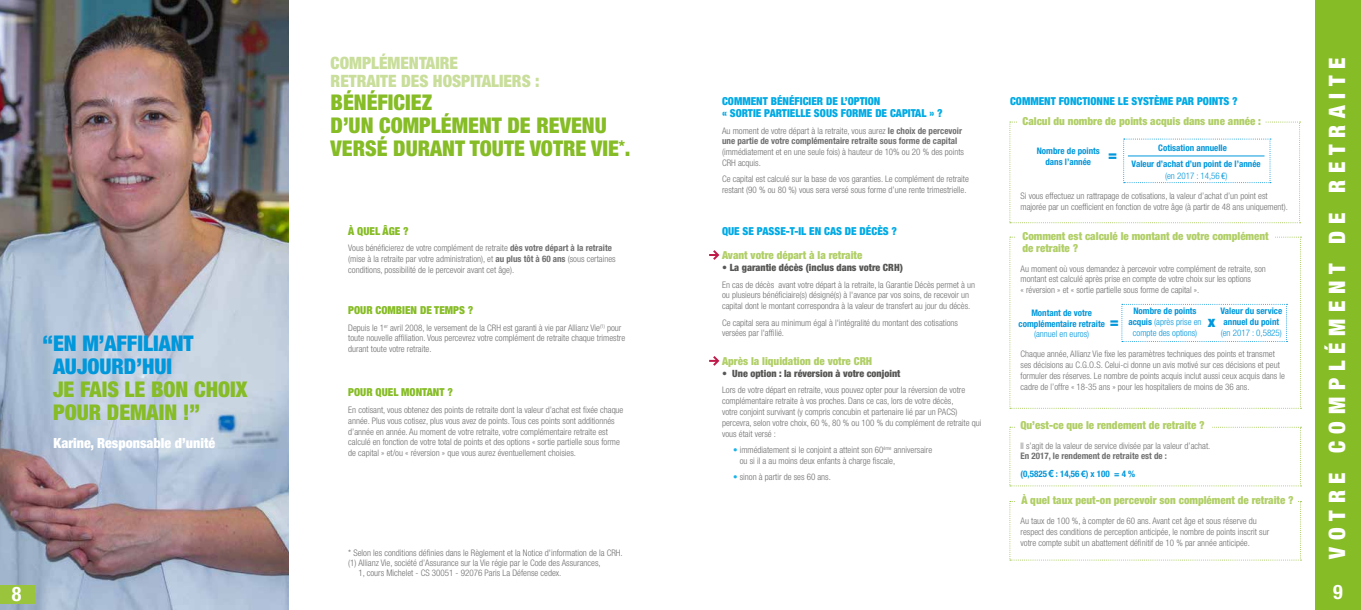
<style>
.page{position:relative;width:1361px;height:610px;background:#fff}
.page>*{position:absolute;margin:0;border:0;box-sizing:border-box;transform-origin:0 0}
.t1{font:900 condensed 22.7px "Helvetica Neue LT Std";letter-spacing:.3em;color:#fff}
.t2{font:900 condensed 21.7px/22.9px "Helvetica Neue LT Std";color:#86bc25}
.t3{font:900 condensed 21.7px/22.9px "Helvetica Neue LT Std";color:#0097db;text-align:center}
.t4{font:700 condensed 20px "Helvetica Neue LT Std";color:#fff}
.t5{font:900 condensed 17px/18px "Helvetica Neue LT Std";color:#c9de9b}
.t6{font:900 condensed 15.1px "Helvetica Neue LT Std";color:#0097db}
.t7{font:900 condensed 14px "Helvetica Neue LT Std";color:#fff}
.t8{font:900 condensed 11px/12px "Helvetica Neue LT Std";color:#b1cf67}
.t9{font:900 condensed 11px/12px "Helvetica Neue LT Std";color:#00aae4}
.t10{font:900 condensed 11px "Helvetica Neue LT Std";color:#86bc25}
.t11{font:900 condensed 10px "Helvetica Neue LT Std";color:#575756}
.t12{font:300 condensed 9px/10.8px "Helvetica Neue LT Std";color:#706f6f}
.t13{font:700 condensed 9px/10.8px "Helvetica Neue LT Std";color:#706f6f}
.t14{font:700 condensed 9px/10.8px "Helvetica Neue LT Std";color:#0097db;text-align:center}
.t15{font:300 condensed 9px/10.8px "Helvetica Neue LT Std";color:#0097db;text-align:center}
.s1{font-weight:700}
.s2{font-weight:300}
.s3{color:#1cb4e8}
.s4{font-weight:400}
.s5{color:#0097db}
.s6{font-stretch:normal;font-size:10px;color:#0097db}
.s7{font-stretch:normal;color:#0097db}
</style>
<div class="page">
<img style="left:0;top:0;width:288px;height:609px">
<div style="left:0;top:584px;width:34px;height:19px;background:#99c43c"></div>
<div style="left:1315px;top:0;width:46px;height:609px;background:#86bc25"></div>
<svg style="left:1009px;top:236px;width:292px;height:172px"></svg>
<svg style="left:1009px;top:426px;width:292px;height:60px"></svg>
<svg style="left:1009px;top:501px;width:292px;height:59px"></svg>
<svg style="left:1009px;top:121px;width:291px;height:102px"></svg>
<div style="left:1017px;top:232px;width:258px;height:20px;background:#fff"></div>
<div style="left:1015px;top:421px;width:196px;height:12px;background:#fff"></div>
<div style="left:1015px;top:496px;width:282px;height:12px;background:#fff"></div>
<div style="left:1017px;top:117px;width:247px;height:11px;background:#fff"></div>
<hr style="left:1128px;top:155px;width:136px;height:1px;background:#0097db">
<svg style="left:709px;top:250px;width:11px;height:10px"></svg>
<svg style="left:709px;top:356px;width:11px;height:10px"></svg>
<h2 class="t3" style="left:43px;top:332px;width:153px">‘‘EN M’AFFILIANT<br>AUJOURD’HUI</h2>
<h2 class="t2" style="left:53px;top:378px;width:196px">JE FAIS LE BON CHOIX<br>POUR DEMAIN !’’</h2>
<h3 class="t7" style="left:54px;top:434px;width:163px">Karine, Responsable d’unité</h3>
<h3 class="t4" style="left:12px;top:582px;width:11px">8</h3>
<h3 class="t5" style="left:330px;top:54px;width:211px">COMPLÉMENTAIRE<br>RETRAITE DES HOSPITALIERS :</h3>
<h2 class="t2" style="left:330px;top:90px;width:301px">BÉNÉFICIEZ<br>D’UN COMPLÉMENT DE REVENU<br>VERSÉ DURANT TOUTE VOTRE VIE<sup>*</sup>.</h2>
<p class="t10" style="left:348px;top:224px;width:62px">À QUEL ÂGE ?</p>
<p class="t12" style="left:348px;top:242px;width:269px">Vous bénéficierez de votre complément de retraite <span class="s1">dès votre départ à la retraite </span>(mise à la retraite par votre administration), et <span class="s1">au plus tôt à 60 ans</span> (sous certaines conditions, possibilité de le percevoir avant cet âge).</p>
<p class="t10" style="left:348px;top:303px;width:127px">POUR COMBIEN DE TEMPS ?</p>
<p class="t12" style="left:348px;top:322px;width:278px">Depuis le 1<sup>er</sup> avril 2008, le versement de la CRH est garanti à vie par Allianz Vie<sup>(1)</sup> pour toute nouvelle affiliation. Vous percevrez votre complément de retraite chaque trimestre durant toute votre retraite.</p>
<p class="t10" style="left:348px;top:385px;width:106px">POUR QUEL MONTANT ?</p>
<p class="t12" style="left:348px;top:404px;width:277px">En cotisant, vous obtenez des points de retraite dont la valeur d’achat est fixée chaque année. Plus vous cotisez, plus vous avez de points. Tous ces points sont additionnés d’année en année. Au moment de votre retraite, votre complémentaire retraite est calculé en fonction de votre total de points et des options « sortie partielle sous forme de capital » et/ou « réversion » que vous aurez éventuellement choisies.</p>
<p class="t12" style="left:348px;top:547px;width:276px">* Selon les conditions définies dans le Règlement et la Notice d'information de la CRH.</p>
<p class="t12" style="left:348px;top:557px;width:254px">(1) Allianz Vie, société d’Assurance sur la Vie régie par le Code des Assurances,</p>
<p class="t12" style="left:358px;top:567px;width:204px">1, cours Michelet - CS 30051 - 92076 Paris La Défense cedex.</p>
<p class="t9" style="left:722px;top:95px;width:222px">COMMENT BÉNÉFICIER DE L’OPTION<br>« SORTIE PARTIELLE SOUS FORME DE CAPITAL » ?</p>
<p class="t13" style="left:722px;top:125px;width:242px"><span class="s2">Au moment de votre départ à la retraite, vous aurez</span> le choix de percevoir une partie de votre complémentaire retraite sous forme de capital</p>
<p class="t12" style="left:722px;top:146px;width:243px">(immédiatement et en une seule fois) à hauteur de 10% ou 20 % des points<br>CRH acquis.</p>
<p class="t12" style="left:722px;top:174px;width:248px">Ce capital est calculé sur la base de vos garanties. Le complément de retraite restant (90 % ou 80 %) vous sera versé sous forme d’une rente trimestrielle.</p>
<p class="t9" style="left:722px;top:225px;width:177px">QUE SE PASSE-T-IL EN CAS DE DÉCÈS ?</p>
<p class="t8" style="left:722px;top:249px;width:142px">Avant votre départ à la retraite</p>
<p class="t11" style="left:722px;top:261px;width:182px">• La garantie décès (inclus dans votre CRH)</p>
<p class="t12" style="left:722px;top:279px;width:255px">En cas de décès avant votre départ à la retraite, la Garantie Décès permet à un ou plusieurs bénéficiaire(s) désigné(s) à l'avance par vos soins, de recevoir un capital dont le montant correspondra à la valeur de transfert au jour du décès.</p>
<p class="t12" style="left:722px;top:317px;width:237px">Ce capital sera au minimum égal à l'intégralité du montant des cotisations versées par l'affilié.</p>
<p class="t8" style="left:722px;top:355px;width:152px">Après la liquidation de votre CRH</p>
<p class="t11" style="left:722px;top:367px;width:180px">• Une option : la réversion à votre conjoint</p>
<p class="t12" style="left:722px;top:384px;width:261px">Lors de votre départ en retraite, vous pouvez opter pour la réversion de votre complémentaire retraite à vos proches. Dans ce cas, lors de votre décès,<br>votre conjoint survivant (y compris concubin et partenaire lié par un PACS) percevra, selon votre choix, 60 %, 80 % ou 100 % du complément de retraite qui vous était versé :</p>
<p class="t12" style="left:740px;top:444px;width:194px;text-indent:-7px"><span class="s3">•</span> immédiatement si le conjoint a atteint son 60<sup>ème</sup> anniversaire ou si il a au moins deux enfants à charge fiscale,</p>
<p class="t12" style="left:733px;top:471px;width:99px"><span class="s3">•</span> sinon à partir de ses 60 ans.</p>
<p class="t9" style="left:1010px;top:95px;width:229px">COMMENT FONCTIONNE LE SYSTÈME PAR POINTS ?</p>
<p class="t8" style="left:1022px;top:115px;width:240px">Calcul du nombre de points acquis dans une année :</p>
<p class="t14" style="left:1036px;top:145px;width:65px">Nombre de points dans l’année</p>
<h3 class="t6" style="left:1108px;top:145px;width:11px">=</h3>
<p class="t14" style="left:1158px;top:142px;width:70px">Cotisation annuelle</p>
<p class="t14" style="left:1131px;top:158px;width:131px;line-height:12px">Valeur d’achat d’un point de l’année <span class="s2">(en 2017 : 14,56</span> <span class="s4">€</span><span class="s2">)</span></p>
<p class="t12" style="left:1020px;top:190px;width:269px">Si vous effectuez un rattrapage de cotisations, la valeur d’achat d’un point est majorée par un coefficient en fonction de votre âge (à partir de 48 ans uniquement).</p>
<p class="t8" style="left:1022px;top:230px;width:248px">Comment est calculé le montant de votre complément de retraite ?</p>
<p class="t12" style="left:1020px;top:263px;width:247px">Au moment où vous demandez à percevoir votre complément de retraite, son montant est calculé après prise en compte de votre choix sur les options<br>« réversion » et « sortie partielle sous forme de capital ».</p>
<p class="t15" style="left:1128px;top:306px;width:75px"><span class="s1">Nombre de points acquis</span> (après prise en compte des options)</p>
<p class="t14" style="left:1220px;top:305px;width:63px">Valeur du service annuel du point</p>
<p class="t14" style="left:1018px;top:307px;width:88px">Montant de votre complémentaire retraite</p>
<p class="t15" style="left:1034px;top:328px;width:57px">(annuel en euros)</p>
<h3 class="t6" style="left:1110px;top:311px;width:11px">=</h3>
<h3 class="t6" style="left:1207px;top:311px;width:9px">x</h3>
<p class="t15" style="left:1220px;top:327px;width:63px">(en 2017 : 0,5825)</p>
<p class="t12" style="left:1020px;top:348px;width:266px">Chaque année, Allianz Vie fixe les paramètres techniques des points et transmet ses décisions au C.G.O.S. Celui-ci donne un avis motivé sur ces décisions et peut formuler des réserves. Le nombre de points acquis inclut aussi ceux acquis dans le cadre de l’offre « 18-35 ans » pour les hospitaliers de moins de 36 ans.</p>
<p class="t8" style="left:1020px;top:419px;width:186px">Qu’est-ce que le rendement de retraite ?</p>
<p class="t12" style="left:1020px;top:440px;width:191px">Il s’agit de la valeur de service divisée par la valeur d’achat.</p>
<p class="t13" style="left:1020px;top:446px;width:148px;line-height:17.7px">En 2017, le rendement de retraite est de : <span class="s5">(0,5825</span><span class="s6">€</span> <span class="s5">: 14,56</span><span class="s7">€</span><span class="s5">) x 100 = 4 %</span></p>
<p class="t8" style="left:1021px;top:494px;width:274px">À quel taux peut-on percevoir son complément de retraite ?</p>
<p class="t12" style="left:1020px;top:515px;width:250px">Au taux de 100 %, à compter de 60 ans. Avant cet âge et sous réserve du respect des conditions de perception anticipée, le nombre de points inscrit sur votre compte subit un abattement définitif de 10 % par année anticipée.</p>
<h1 class="t1" style="left:1323px;top:558px;width:503px;rotate:-90deg">VOTRE COMPLÉMENT DE RETRAITE</h1>
<h3 class="t4" style="left:1333px;top:579px;width:11px">9</h3>
</div>
